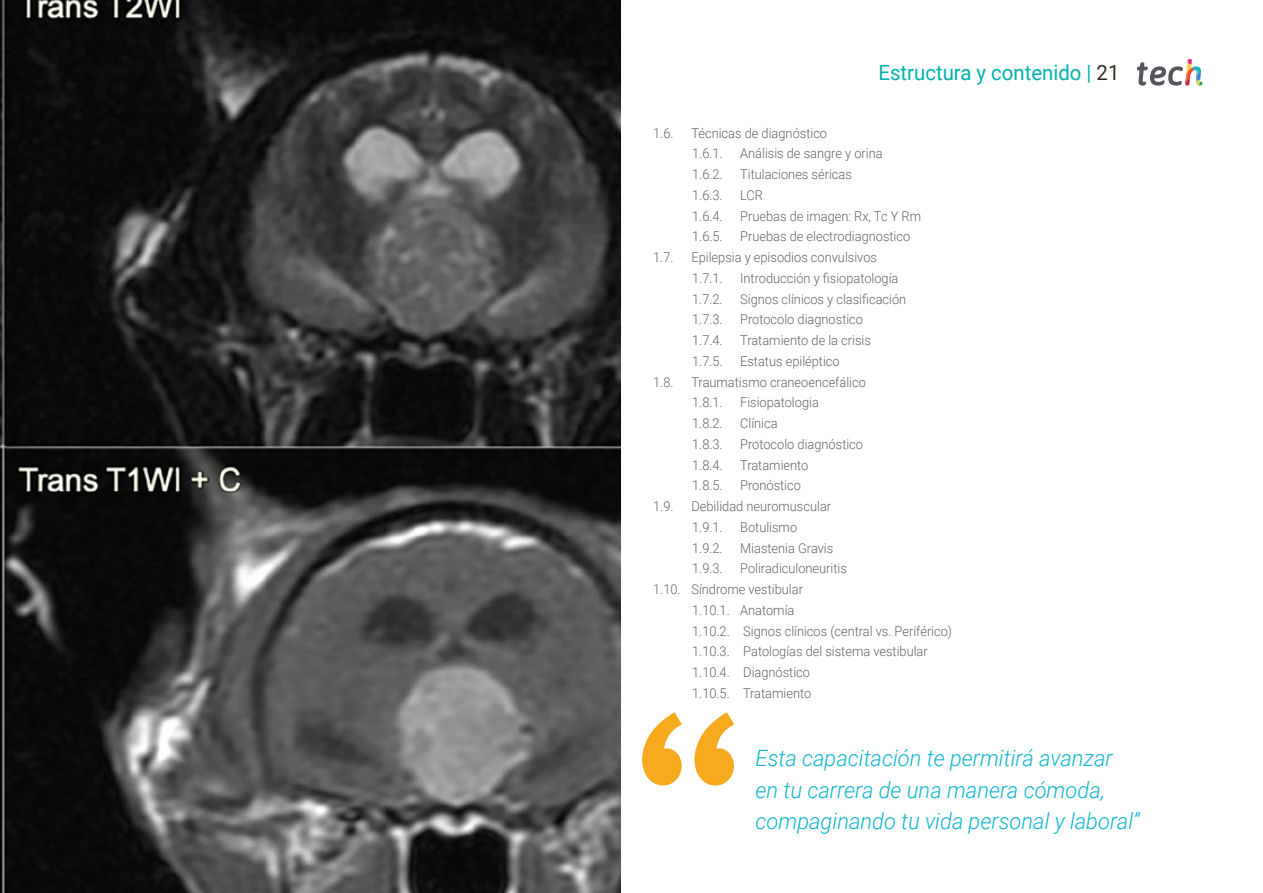
<style>
.page{position:relative;width:1263px;height:893px;background:#fff}
.page>*{position:absolute;margin:0;border:0;box-sizing:border-box;transform-origin:0 0}
.t1{font:italic 300 22.5px/31.5px "Roboto";color:#0fb6cf}
.t2{font:21px "Roboto";color:#00b2af}
.t3{font:300 13.5px/20.7px "Roboto";color:#61646a;scale:.95 1}
.s1{color:#312e20}
</style>
<div class="page">
<img style="left:0;top:0;width:621px;height:893px">
<svg style="left:1137px;top:59px;width:65px;height:27px"></svg>
<svg style="left:642px;top:712px;width:92px;height:73px"></svg>
<h2 class="t2" style="left:878px;top:57px;width:242px">Estructura y contenido | <span class="s1">21</span></h2>
<p class="t3" style="left:653px;top:122px;width:23px">1.6.</p>
<p class="t3" style="left:691px;top:122px;width:144px">Técnicas de diagnóstico<br>1.6.1.</p>
<p class="t3" style="left:740px;top:143px;width:151px">Análisis de sangre y orina</p>
<p class="t3" style="left:692px;top:164px;width:34px">1.6.2.</p>
<p class="t3" style="left:740px;top:164px;width:119px">Titulaciones séricas</p>
<p class="t3" style="left:692px;top:184px;width:34px">1.6.3.</p>
<p class="t3" style="left:740px;top:184px;width:26px">LCR</p>
<p class="t3" style="left:692px;top:205px;width:34px">1.6.4.</p>
<p class="t3" style="left:740px;top:205px;width:192px">Pruebas de imagen: Rx, Tc Y Rm</p>
<p class="t3" style="left:692px;top:226px;width:34px">1.6.5.</p>
<p class="t3" style="left:740px;top:226px;width:181px">Pruebas de electrodiagnostico</p>
<p class="t3" style="left:653px;top:247px;width:23px">1.7.</p>
<p class="t3" style="left:691px;top:247px;width:197px">Epilepsia y episodios convulsivos<br>1.7.1.</p>
<p class="t3" style="left:740px;top:267px;width:168px">Introducción y fisiopatología</p>
<p class="t3" style="left:692px;top:288px;width:34px">1.7.2.</p>
<p class="t3" style="left:740px;top:288px;width:176px">Signos clínicos y clasificación</p>
<p class="t3" style="left:692px;top:309px;width:34px">1.7.3.</p>
<p class="t3" style="left:740px;top:309px;width:131px">Protocolo diagnostico</p>
<p class="t3" style="left:692px;top:330px;width:34px">1.7.4.</p>
<p class="t3" style="left:740px;top:330px;width:139px">Tratamiento de la crisis</p>
<p class="t3" style="left:692px;top:350px;width:34px">1.7.5.</p>
<p class="t3" style="left:740px;top:350px;width:106px">Estatus epiléptico</p>
<p class="t3" style="left:653px;top:371px;width:23px">1.8.</p>
<p class="t3" style="left:691px;top:371px;width:185px">Traumatismo craneoencefálico<br>1.8.1.</p>
<p class="t3" style="left:740px;top:392px;width:84px">Fisiopatologia</p>
<p class="t3" style="left:692px;top:413px;width:34px">1.8.2.</p>
<p class="t3" style="left:740px;top:413px;width:41px">Clínica</p>
<p class="t3" style="left:692px;top:433px;width:34px">1.8.3.</p>
<p class="t3" style="left:740px;top:433px;width:131px">Protocolo diagnóstico</p>
<p class="t3" style="left:692px;top:454px;width:34px">1.8.4.</p>
<p class="t3" style="left:740px;top:454px;width:73px">Tratamiento</p>
<p class="t3" style="left:692px;top:475px;width:34px">1.8.5.</p>
<p class="t3" style="left:740px;top:475px;width:65px">Pronóstico</p>
<p class="t3" style="left:653px;top:496px;width:23px">1.9.</p>
<p class="t3" style="left:691px;top:496px;width:149px">Debilidad neuromuscular<br>1.9.1.</p>
<p class="t3" style="left:740px;top:516px;width:61px">Botulismo</p>
<p class="t3" style="left:692px;top:537px;width:34px">1.9.2.</p>
<p class="t3" style="left:740px;top:537px;width:100px">Miastenia Gravis</p>
<p class="t3" style="left:692px;top:558px;width:34px">1.9.3.</p>
<p class="t3" style="left:740px;top:558px;width:114px">Poliradiculoneuritis</p>
<p class="t3" style="left:653px;top:579px;width:159px">1.10. Síndrome vestibular</p>
<p class="t3" style="left:692px;top:599px;width:109px">1.10.1. Anatomía</p>
<p class="t3" style="left:692px;top:620px;width:275px">1.10.2. Signos clínicos (central vs. Periférico)</p>
<p class="t3" style="left:692px;top:641px;width:250px">1.10.3. Patologías del sistema vestibular</p>
<p class="t3" style="left:692px;top:662px;width:126px">1.10.4. Diagnóstico</p>
<p class="t3" style="left:692px;top:682px;width:127px">1.10.5. Tratamiento</p>
<h1 class="t1" style="left:755px;top:742px;width:386px">Esta capacitación te permitirá avanzar en tu carrera de una manera cómoda, compaginando tu vida personal y laboral”</h1>
</div>
